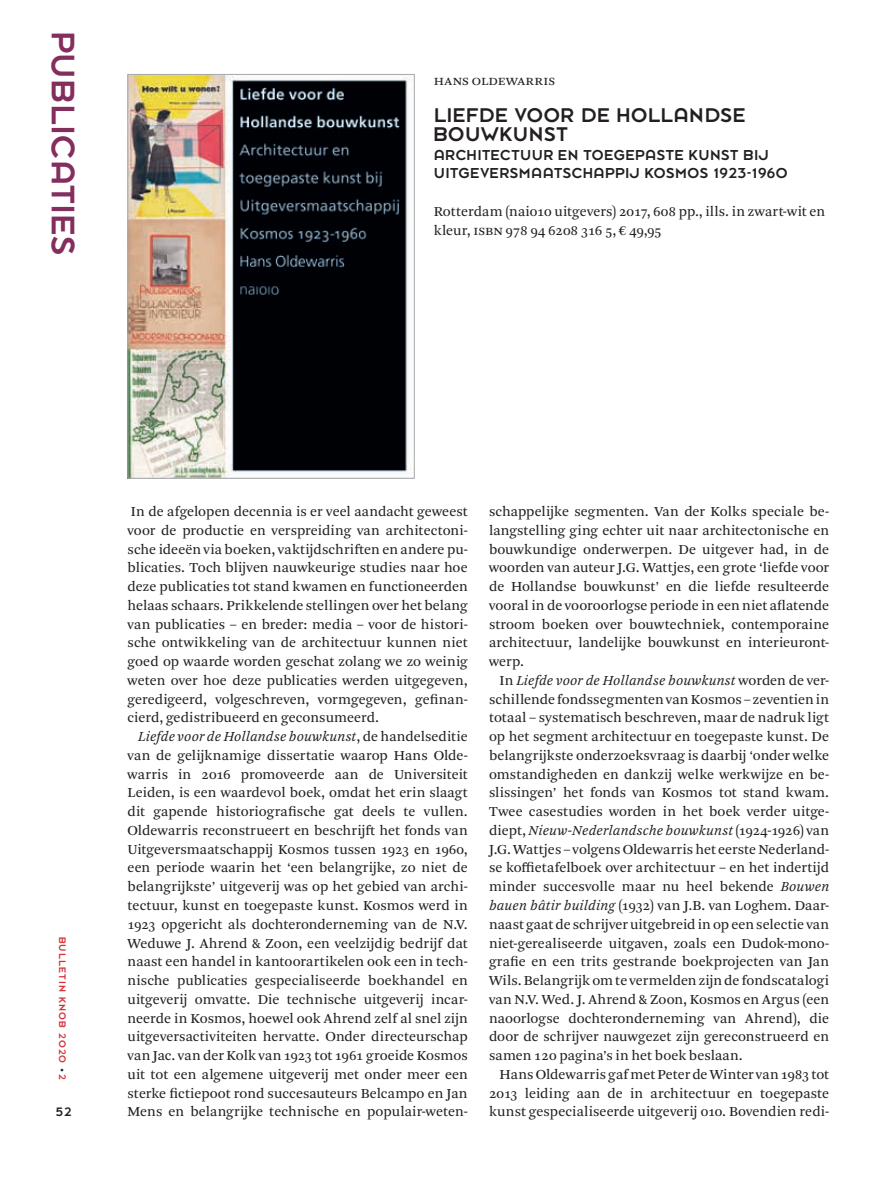
<style>
.page{position:relative;width:893px;height:1191px;background:#fff}
.page>*{position:absolute;margin:0;border:0;box-sizing:border-box;transform-origin:0 0}
.t1{font:36px "Dessau Pro";letter-spacing:.02em;color:#832e5d}
.t2{font:21.9px/18.8px "Dessau Pro";letter-spacing:.025em;color:#231f20}
.t3{font:15.9px/18.8px "Dessau Pro";letter-spacing:.03em;color:#231f20}
.t4{font:14.4px/18.8px "Arnhem Pro Blond";letter-spacing:.005em;color:#231f20;text-align:justify}
.t5{font:13.5px "Dessau Pro";color:#231f20}
.t6{font:10.5px "Dessau Pro";letter-spacing:.11em;color:#d23139}
.s1{font-size:8.25px;color:#231f20}
.s2{font-style:italic}
</style>
<div class="page">
<img style="left:130px;top:76px;width:283px;height:400px">
<div style="left:128px;top:74px;width:287px;height:404px;border:1px solid #a8a9ad"></div>
<h1 class="t1" style="left:82px;top:32px;width:226px;rotate:90deg">PUBLICATIES</h1>
<p class="t4" style="left:434px;top:71px;width:100px">Hans Oldewarris</p>
<h2 class="t2" style="left:434px;top:106px;width:313px">LIEFDE VOOR DE HOLLANDSE<br>BOUWKUNST</h2>
<p class="t3" style="left:434px;top:145px;width:355px">ARCHITECTUUR EN TOEGEPASTE KUNST BIJ<br>UITGEVERSMAATSCHAPPIJ KOSMOS 1923-1960</p>
<p class="t4" style="left:434px;top:202px;width:393px">Rotterdam (nai010 uitgevers) 2017, 608 pp., ills. in zwart-wit en kleur, isbn 978 94 6208 316 5, € 49,95</p>
<p class="t6" style="left:68px;top:936px;width:145px;rotate:90deg">BULLETIN KNOB 2020 <span class="s1">•</span> 2</p>
<p class="t5" style="left:56px;top:1105px;width:17px">52</p>
<p class="t4" style="left:128px;top:502px;width:342px">In de afgelopen decennia is er veel aandacht geweest voor de productie en verspreiding van architectoni&shy;sche ideeën via boeken, vaktijdschriften en andere pu&shy;blicaties. Toch blijven nauwkeurige studies naar hoe deze publicaties tot stand kwamen en functioneerden helaas schaars. Prikkelende stellingen over het belang van publicaties – en breder: media – voor de histori&shy;sche ontwikkeling van de architectuur kunnen niet goed op waarde worden geschat zolang we zo weinig weten over hoe deze publicaties werden uitgegeven, geredigeerd, volgeschreven, vormgegeven, gefinan&shy;cierd, gedistribueerd en geconsumeerd.</p>
<p class="t4" style="left:128px;top:727px;width:342px;text-indent:11px"><span class="s2">Liefde voor de Hollandse bouwkunst</span>, de handelseditie van de gelijknamige dissertatie waarop Hans Olde&shy;warris in 2016 promoveerde aan de Universiteit Leiden, is een waardevol boek, omdat het erin slaagt dit gapende historiografische gat deels te vullen.<br>Oldewarris reconstrueert en beschrijft het fonds van Uitgeversmaatschappij Kosmos tussen 1923 en 1960, een periode waarin het ‘een belangrijke, zo niet de belangrijkste’ uitgeverij was op het gebied van archi&shy;tectuur, kunst en toegepaste kunst. Kosmos werd in 1923 opgericht als dochteronderneming van de N.V.<br>Weduwe J. Ahrend &amp; Zoon, een veelzijdig bedrijf dat naast een handel in kantoorartikelen ook een in tech&shy;nische publicaties gespecialiseerde boekhandel en uitgeverij omvatte. Die technische uitgeverij incar&shy;neerde in Kosmos, hoewel ook Ahrend zelf al snel zijn uitgeversactiviteiten hervatte. Onder directeurschap van Jac. van der Kolk van 1923 tot 1961 groeide Kosmos uit tot een algemene uitgeverij met onder meer een sterke fictiepoot rond succesauteurs Belcampo en Jan Mens en belangrijke technische en populair-weten-</p>
<p class="t4" style="left:489px;top:502px;width:342px">schappelijke segmenten. Van der Kolks speciale be&shy;langstelling ging echter uit naar architectonische en bouwkundige onderwerpen. De uitgever had, in de woorden van auteur J.G. Wattjes, een grote ‘liefde voor de Hollandse bouwkunst’ en die liefde resulteerde vooral in de vooroorlogse periode in een niet aflatende stroom boeken over bouwtechniek, contemporaine architectuur, landelijke bouwkunst en interieuront&shy;werp.</p>
<p class="t4" style="left:489px;top:671px;width:342px;text-indent:11px">In <span class="s2">Liefde voor de Hollandse bouwkunst</span> worden de ver&shy;schillende fondssegmenten van Kosmos – zeventien in totaal – systematisch beschreven, maar de nadruk ligt op het segment architectuur en toegepaste kunst. De belangrijkste onderzoeksvraag is daarbij ‘onder welke omstandigheden en dankzij welke werkwijze en be&shy;slissingen’ het fonds van Kosmos tot stand kwam.<br>Twee casestudies worden in het boek verder uitge&shy;diept, <span class="s2">Nieuw-Nederlandsche bouwkunst</span> (1924-1926) van J.G. Wattjes – volgens Oldewarris het eerste Nederland&shy;se koffietafelboek over architectuur – en het indertijd minder succesvolle maar nu heel bekende <span class="s2">Bouwen bauen bâtir building</span> (1932) van J.B. van Loghem. Daar&shy;naast gaat de schrijver uitgebreid in op een selectie van niet-gerealiseerde uitgaven, zoals een Dudok-mono&shy;grafie en een trits gestrande boekprojecten van Jan Wils. Belangrijk om te vermelden zijn de fondscatalogi van N.V. Wed. J. Ahrend &amp; Zoon, Kosmos en Argus (een naoorlogse dochteronderneming van Ahrend), die door de schrijver nauwgezet zijn gereconstrueerd en samen 120 pagina’s in het boek beslaan.</p>
<p class="t4" style="left:489px;top:1065px;width:342px;text-indent:11px">Hans Oldewarris gaf met Peter de Winter van 1983 tot 2013 leiding aan de in architectuur en toegepaste kunst gespecialiseerde uitgeverij 010. Bovendien redi-</p>
</div>
